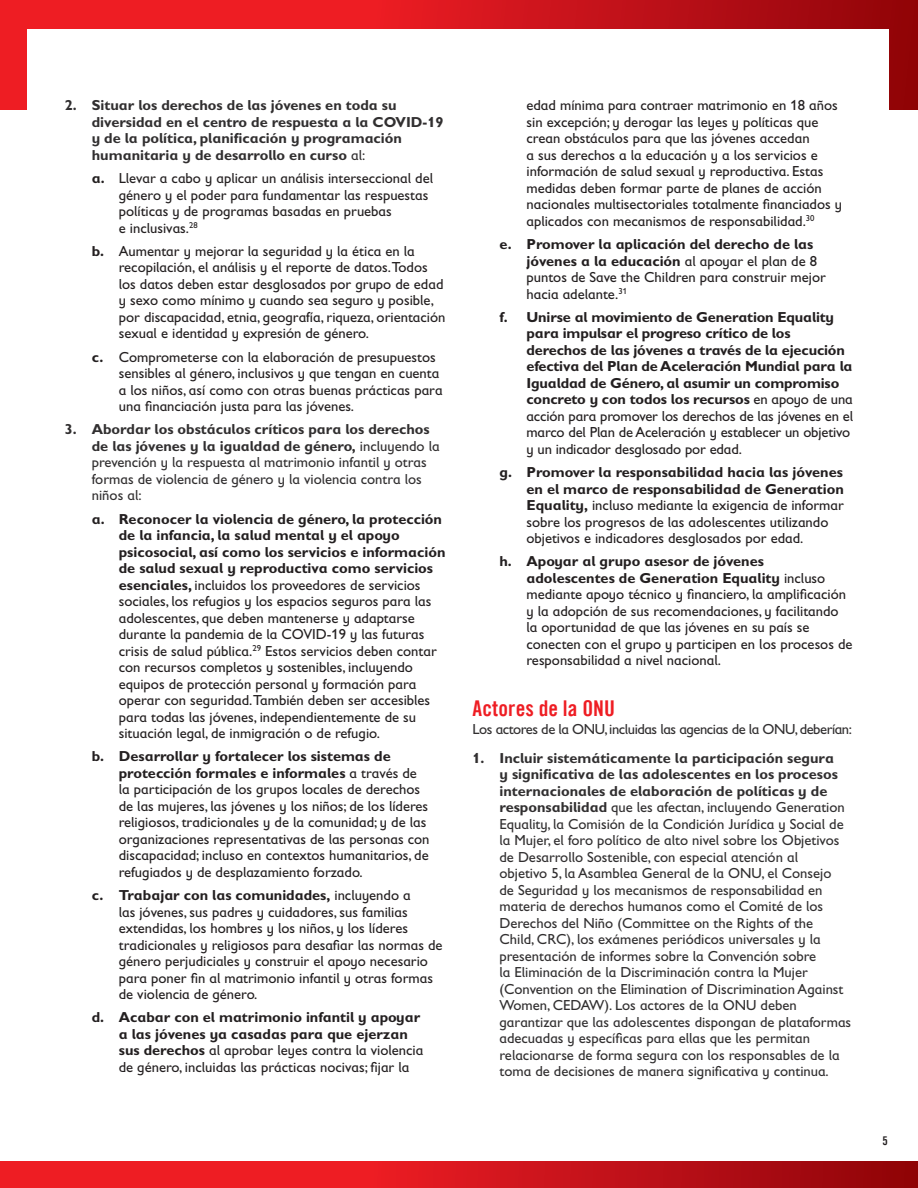
<style>
.page{position:relative;width:918px;height:1188px;background:#fff}
.page>*{position:absolute;margin:0;border:0;box-sizing:border-box;transform-origin:0 0}
.BHED{font:21.75px "Trade Gothic Bold Cond Twenty";letter-spacing:.005em;color:#ee1d23}
.t1{font:14.7px/16.5px "Gill Sans Infant Std";color:#231f20}
.LEDE{font:14.7px/16.5px "Gill Sans Infant Std";color:#312f30}
.LEDE-2{font:14.7px "Gill Sans Infant Std";letter-spacing:-.03em;color:#312f30}
.t2{font:700 14.55px/16.5px "Gill Sans Infant Std";color:#231f20}
.t3{font:700 14.55px/16.5px "Gill Sans Infant Std";color:#312f30}
.t4{font:12px "Trade Gothic Bold Cond Twenty";color:#231f20}
.s1{font-weight:400;font-size:14.7px}
.s2{font-weight:700;font-size:14.55px}
</style>
<div class="page">
<svg style="left:0;top:1161px;width:918px;height:27px;background:#d0151b"></svg>
<svg style="left:0;top:0;width:918px;height:109px;background:#cc141a"></svg>
<div style="left:27px;top:29px;width:862px;height:84px;background:#fff"></div>
<p class="t3" style="left:92px;top:97px;width:353px;text-indent:-27px">2. Situar los derechos de las jóvenes en toda su diversidad en el centro de respuesta a la COVID-19 y de la política, planificación y programación humanitaria y de desarrollo en curso <span class="s1">al:</span></p>
<p class="t1" style="left:119px;top:170px;width:316px;text-indent:-27px"><span class="s2">a.</span> Llevar a cabo y aplicar un análisis interseccional del género y el poder para fundamentar las respuestas políticas y de programas basadas en pruebas<br>e inclusivas.<sup>28</sup></p>
<p class="t1" style="left:119px;top:243px;width:328px;text-indent:-27px"><span class="s2">b.</span> Aumentar y mejorar la seguridad y la ética en la recopilación, el análisis y el reporte de datos.Todos los datos deben estar desglosados por grupo de edad y sexo como mínimo y cuando sea seguro y posible, por discapacidad, etnia, geografía, riqueza, orientación sexual e identidad y expresión de género.</p>
<p class="t1" style="left:119px;top:348px;width:325px;text-indent:-27px"><span class="s2">c.</span> Comprometerse con la elaboración de presupuestos sensibles al género, inclusivos y que tengan en cuenta a los niños, así como con otras buenas prácticas para una financiación justa para las jóvenes.</p>
<p class="t3" style="left:92px;top:421px;width:349px;text-indent:-27px">3. Abordar los obstáculos críticos para los derechos de las jóvenes y la igualdad de género, <span class="s1">incluyendo la</span></p>
<p class="LEDE" style="left:92px;top:454px;width:337px">prevención y la respuesta al matrimonio infantil y otras formas de violencia de género y la violencia contra los niños al:</p>
<p class="t2" style="left:119px;top:510px;width:328px;text-indent:-27px">a. Reconocer la violencia de género, la protección de la infancia, la salud mental y el apoyo psicosocial, así como los servicios e información de salud sexual y reproductiva como servicios</p>
<p class="t1" style="left:119px;top:576px;width:320px"><span class="s2">esenciales,</span> incluidos los proveedores de servicios sociales, los refugios y los espacios seguros para las adolescentes, que deben mantenerse y adaptarse durante la pandemia de la COVID-19 y las futuras crisis de salud pública.<sup>29</sup> Estos servicios deben contar con recursos completos y sostenibles, incluyendo equipos de protección personal y formación para operar con seguridad.También deben ser accesibles para todas las jóvenes, independientemente de su situación legal, de inmigración o de refugio.</p>
<p class="t2" style="left:119px;top:748px;width:300px;text-indent:-27px">b. Desarrollar y fortalecer los sistemas de protección formales e informales <span class="s1">a través de</span></p>
<p class="t1" style="left:119px;top:781px;width:312px">la participación de los grupos locales de derechos de las mujeres, las jóvenes y los niños; de los líderes religiosos, tradicionales y de la comunidad; y de las organizaciones representativas de las personas con discapacidad; incluso en contextos humanitarios, de refugiados y de desplazamiento forzado.</p>
<p class="t2" style="left:92px;top:887px;width:321px">c. Trabajar con las comunidades, <span class="s1">incluyendo a</span></p>
<p class="t1" style="left:119px;top:903px;width:325px">las jóvenes, sus padres y cuidadores, sus familias extendidas, los hombres y los niños, y los líderes tradicionales y religiosos para desafiar las normas de género perjudiciales y construir el apoyo necesario para poner fin al matrimonio infantil y otras formas de violencia de género.</p>
<p class="t2" style="left:119px;top:1009px;width:303px;text-indent:-27px">d. Acabar con el matrimonio infantil y apoyar a las jóvenes ya casadas para que ejerzan</p>
<p class="t1" style="left:119px;top:1042px;width:306px"><span class="s2">sus derechos</span> al aprobar leyes contra la violencia de género, incluidas las prácticas nocivas; fijar la</p>
<p class="t1" style="left:526px;top:97px;width:317px">edad mínima para contraer matrimonio en 18 años sin excepción; y derogar las leyes y políticas que crean obstáculos para que las jóvenes accedan<br>a sus derechos a la educación y a los servicios e información de salud sexual y reproductiva. Estas medidas deben formar parte de planes de acción nacionales multisectoriales totalmente financiados y aplicados con mecanismos de responsabilidad.<sup>30</sup></p>
<p class="t2" style="left:500px;top:236px;width:319px;text-align:right">e. Promover la aplicación del derecho de las jóvenes a la educación <span class="s1">al apoyar el plan de 8</span></p>
<p class="t1" style="left:526px;top:269px;width:301px">puntos de Save the Children para construir mejor hacia adelante.<sup>31</sup></p>
<p class="t2" style="left:526px;top:309px;width:328px;text-indent:-27px">f. Unirse al movimiento de Generation Equality para impulsar el progreso crítico de los derechos de las jóvenes a través de la ejecución efectiva del Plan de Aceleración Mundial para la Igualdad de Género, al asumir un compromiso concreto y con todos los recursos <span class="s1">en apoyo de una</span></p>
<p class="t1" style="left:526px;top:408px;width:328px">acción para promover los derechos de las jóvenes en el marco del Plan de Aceleración y establecer un objetivo y un indicador desglosado por edad.</p>
<p class="t2" style="left:499px;top:464px;width:346px;text-align:right">g. Promover la responsabilidad hacia las jóvenes en el marco de responsabilidad de Generation</p>
<p class="t1" style="left:526px;top:497px;width:319px"><span class="s2">Equality,</span> incluso mediante la exigencia de informar sobre los progresos de las adolescentes utilizando objetivos e indicadores desglosados por edad.</p>
<p class="t2" style="left:526px;top:553px;width:300px;text-indent:-27px">h. Apoyar al grupo asesor de jóvenes adolescentes de Generation Equality <span class="s1">incluso</span></p>
<p class="t1" style="left:526px;top:586px;width:328px">mediante apoyo técnico y financiero, la amplificación y la adopción de sus recomendaciones, y facilitando la oportunidad de que las jóvenes en su país se conecten con el grupo y participen en los procesos de responsabilidad a nivel nacional.</p>
<p class="BHED" style="left:472px;top:695px;width:144px">Actores de la ONU</p>
<p class="LEDE-2" style="left:472px;top:721px;width:381px">Los actores de la ONU, incluidas las agencias de la ONU, deberían:</p>
<p class="t3" style="left:499px;top:749px;width:340px;text-indent:-27px">1. Incluir sistemáticamente la participación segura y significativa de las adolescentes en los procesos internacionales de elaboración de políticas y de</p>
<p class="LEDE" style="left:499px;top:799px;width:353px"><span class="s2">responsabilidad</span> que les afectan, incluyendo Generation Equality, la Comisión de la Condición Jurídica y Social de la Mujer, el foro político de alto nivel sobre los Objetivos de Desarrollo Sostenible, con especial atención al<br>objetivo 5, la Asamblea General de la ONU, el Consejo<br>de Seguridad y los mecanismos de responsabilidad en materia de derechos humanos como el Comité de los Derechos del Niño (Committee on the Rights of the Child, CRC), los exámenes periódicos universales y la presentación de informes sobre la Convención sobre<br>la Eliminación de la Discriminación contra la Mujer (Convention on the Elimination of Discrimination Against Women, CEDAW). Los actores de la ONU deben garantizar que las adolescentes dispongan de plataformas adecuadas y específicas para ellas que les permitan relacionarse de forma segura con los responsables de la toma de decisiones de manera significativa y continua.</p>
<p class="t4" style="left:882px;top:1134px;width:7px">5</p>
</div>
